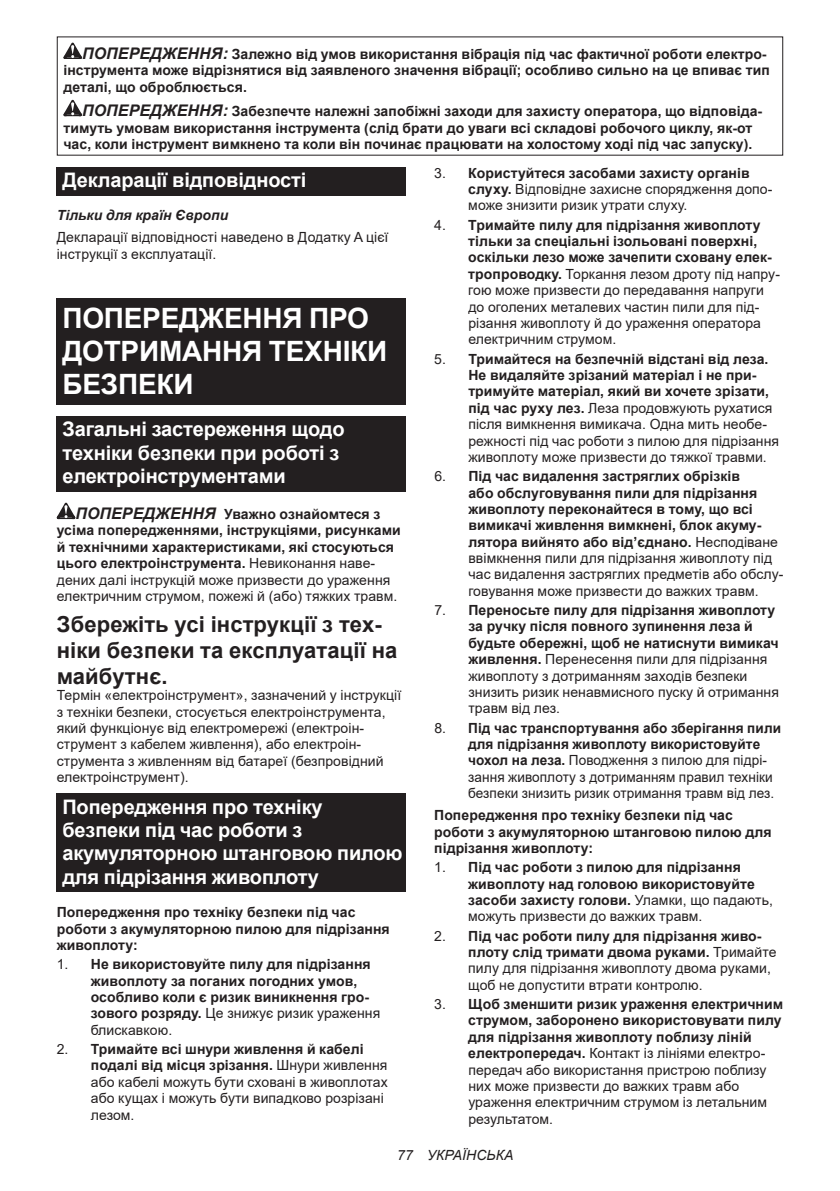
<style>
.page{position:relative;width:840px;height:1191px;background:#fff}
.page>*{position:absolute;margin:0;border:0;box-sizing:border-box;transform-origin:0 0}
.t1{font:700 28px/32.8px "Arial";letter-spacing:-.01em;color:#fff}
.t2{font:700 22px/25.8px "Arial";letter-spacing:.005em;color:#231f20}
.t3{font:700 20px/23.4px "Arial";letter-spacing:-.01em;color:#fff}
.t4{font:14px/16.4px "Arial";letter-spacing:.005em;color:#231f20}
.t5{font:700 14px/16.4px "Arial";letter-spacing:.005em;color:#231f20}
.t6{font:italic 700 14px "Arial";letter-spacing:.005em;color:#231f20}
.t7{font:italic 14px "Arial";letter-spacing:.005em;color:#231f20}
.s1{font-style:italic;font-size:16px}
.s2{font-weight:700}
.s3{font-weight:400}
</style>
<div class="page">
<svg style="left:63px;top:43px;width:19px;height:16px"></svg>
<svg style="left:63px;top:100px;width:19px;height:16px"></svg>
<div style="left:57px;top:167px;width:348px;height:28px;background:#231f20"></div>
<div style="left:57px;top:298px;width:348px;height:107px;background:#231f20"></div>
<div style="left:57px;top:416px;width:348px;height:76px;background:#231f20"></div>
<svg style="left:57px;top:503px;width:18px;height:16px"></svg>
<div style="left:57px;top:793px;width:348px;height:99px;background:#231f20"></div>
<p class="t5" style="left:63px;top:46px;width:707px;text-indent:19px"><span class="s1">ПОПЕРЕДЖЕННЯ:</span> Залежно від умов використання вібрація під час фактичної роботи електро&shy;інструмента може відрізнятися від заявленого значення вібрації; особливо сильно на це впиває тип деталі, що оброблюється.</p>
<p class="t5" style="left:63px;top:103px;width:700px;text-indent:19px"><span class="s1">ПОПЕРЕДЖЕННЯ:</span> Забезпечте належні запобіжні заходи для захисту оператора, що відповіда&shy;тимуть умовам використання інструмента (слід брати до уваги всі складові робочого циклу, як-от час, коли інструмент вимкнено та коли він починає працювати на холостому ході під час запуску).</p>
<h3 class="t3" style="left:62px;top:168px;width:245px">Декларації відповідності</h3>
<p class="t6" style="left:57px;top:206px;width:173px">Тільки для країн Європи</p>
<p class="t4" style="left:57px;top:229px;width:333px">Декларації відповідності наведено в Додатку A цієї інструкції з експлуатації.</p>
<p class="t4" style="left:468px;top:164px;width:305px;text-indent:-34px">3. <span class="s2">Користуйтеся засобами захисту органів слуху.</span> Відповідне захисне спорядження допо&shy;може знизити ризик утрати слуху.</p>
<p class="t4" style="left:468px;top:216px;width:313px;text-indent:-34px">4. <span class="s2">Тримайте пилу для підрізання живоплоту тільки за спеціальні ізольовані поверхні, оскільки лезо може зачепити сховану елек&shy;тропроводку.</span> Торкання лезом дроту під напру&shy;гою може призвести до передавання напруги до оголених металевих частин пили для під&shy;різання живоплоту й до ураження оператора електричним струмом.</p>
<p class="t4" style="left:468px;top:350px;width:312px;text-indent:-34px">5. <span class="s2">Тримайтеся на безпечній відстані від леза.<br>Не видаляйте зрізаний матеріал і не при&shy;тримуйте матеріал, який ви хочете зрізати, під час руху лез.</span> Леза продовжують рухатися після вимкнення вимикача. Одна мить необе&shy;режності під час роботи з пилою для підрізання живоплоту може призвести до тяжкої травми.</p>
<p class="t5" style="left:468px;top:468px;width:316px;text-indent:-34px"><span class="s3">6.</span> Під час видалення застряглих обрізків<br>або обслуговування пили для підрізання живоплоту переконайтеся в тому, що всі вимикачі живлення вимкнені, блок акуму&shy;лятора вийнято або від’єднано. <span class="s3">Несподіване ввімкнення пили для підрізання живоплоту під час видалення застряглих предметів або обслу&shy;говування може призвести до важких травм.</span></p>
<p class="t4" style="left:468px;top:602px;width:312px;text-indent:-34px">7. <span class="s2">Переносьте пилу для підрізання живоплоту за ручку після повного зупинення леза й будьте обережні, щоб не натиснути вимикач живлення.</span> Перенесення пили для підрізання живоплоту з дотриманням заходів безпеки знизить ризик ненавмисного пуску й отримання травм від лез.</p>
<p class="t4" style="left:468px;top:719px;width:314px;text-indent:-34px">8. <span class="s2">Під час транспортування або зберігання пили для підрізання живоплоту використовуйте чохол на леза.</span> Поводження з пилою для підрі&shy;зання живоплоту з дотриманням правил техніки безпеки знизить ризик отримання травм від лез.</p>
<p class="t5" style="left:434px;top:807px;width:339px">Попередження про техніку безпеки під час роботи з акумуляторною штанговою пилою для підрізання живоплоту:</p>
<p class="t5" style="left:468px;top:859px;width:306px;text-indent:-34px"><span class="s3">1.</span> Під час роботи з пилою для підрізання живоплоту над головою використовуйте засоби захисту голови. <span class="s3">Уламки, що падають, можуть призвести до важких травм.</span></p>
<p class="t4" style="left:468px;top:927px;width:309px;text-indent:-34px">2. <span class="s2">Під час роботи пилу для підрізання живо&shy;плоту слід тримати двома руками.</span> Тримайте пилу для підрізання живоплоту двома руками, щоб не допустити втрати контролю.</p>
<p class="t4" style="left:468px;top:995px;width:316px;text-indent:-34px">3. <span class="s2">Щоб зменшити ризик ураження електричним струмом, заборонено використовувати пилу для підрізання живоплоту поблизу ліній електропередач.</span> Контакт із лініями електро&shy;передач або використання пристрою поблизу них може призвести до важких травм або ураження електричним струмом із летальним результатом.</p>
<h1 class="t1" style="left:62px;top:302px;width:326px">ПОПЕРЕДЖЕННЯ ПРО<br>ДОТРИМАННЯ ТЕХНІКИ<br>БЕЗПЕКИ</h1>
<h3 class="t3" style="left:62px;top:418px;width:283px">Загальні застереження щодо техніки безпеки при роботі з електроінструментами</h3>
<p class="t5" style="left:57px;top:506px;width:345px;text-indent:19px"><span class="s1">ПОПЕРЕДЖЕННЯ</span> Уважно ознайомтеся з усіма попередженнями, інструкціями, рисунками й технічними характеристиками, які стосуються цього електроінструмента. <span class="s3">Невиконання наве&shy;дених далі інструкцій може призвести до ураження електричним струмом, пожежі й (або) тяжких травм.</span></p>
<h2 class="t2" style="left:57px;top:612px;width:342px">Збережіть усі інструкції з тех&shy;ніки безпеки та експлуатації на майбутнє.</h2>
<p class="t4" style="left:57px;top:687px;width:346px">Термін «електроінструмент», зазначений у інструкції з техніки безпеки, стосується електроінструмента, який функціонує від електромережі (електроін&shy;струмент з кабелем живлення), або електроін&shy;струмента з живленням від батареї (безпровідний електроінструмент).</p>
<h3 class="t3" style="left:62px;top:795px;width:341px">Попередження про техніку безпеки під час роботи з акумуляторною штанговою пилою для підрізання живоплоту</h3>
<p class="t5" style="left:57px;top:904px;width:334px">Попередження про техніку безпеки під час роботи з акумуляторною пилою для підрізання живоплоту:</p>
<p class="t5" style="left:91px;top:956px;width:291px;text-indent:-34px"><span class="s3">1.</span> Не використовуйте пилу для підрізання живоплоту за поганих погодних умов, особливо коли є ризик виникнення гро&shy;зового розряду. <span class="s3">Це знижує ризик ураження блискавкою.</span></p>
<p class="t4" style="left:91px;top:1040px;width:298px;text-indent:-34px">2. <span class="s2">Тримайте всі шнури живлення й кабелі подалі від місця зрізання.</span> Шнури живлення або кабелі можуть бути сховані в живоплотах або кущах і можуть бути випадково розрізані лезом.</p>
<p class="t7" style="left:397px;top:1146px;width:118px">77 УКРАЇНСЬКА</p>
</div>
